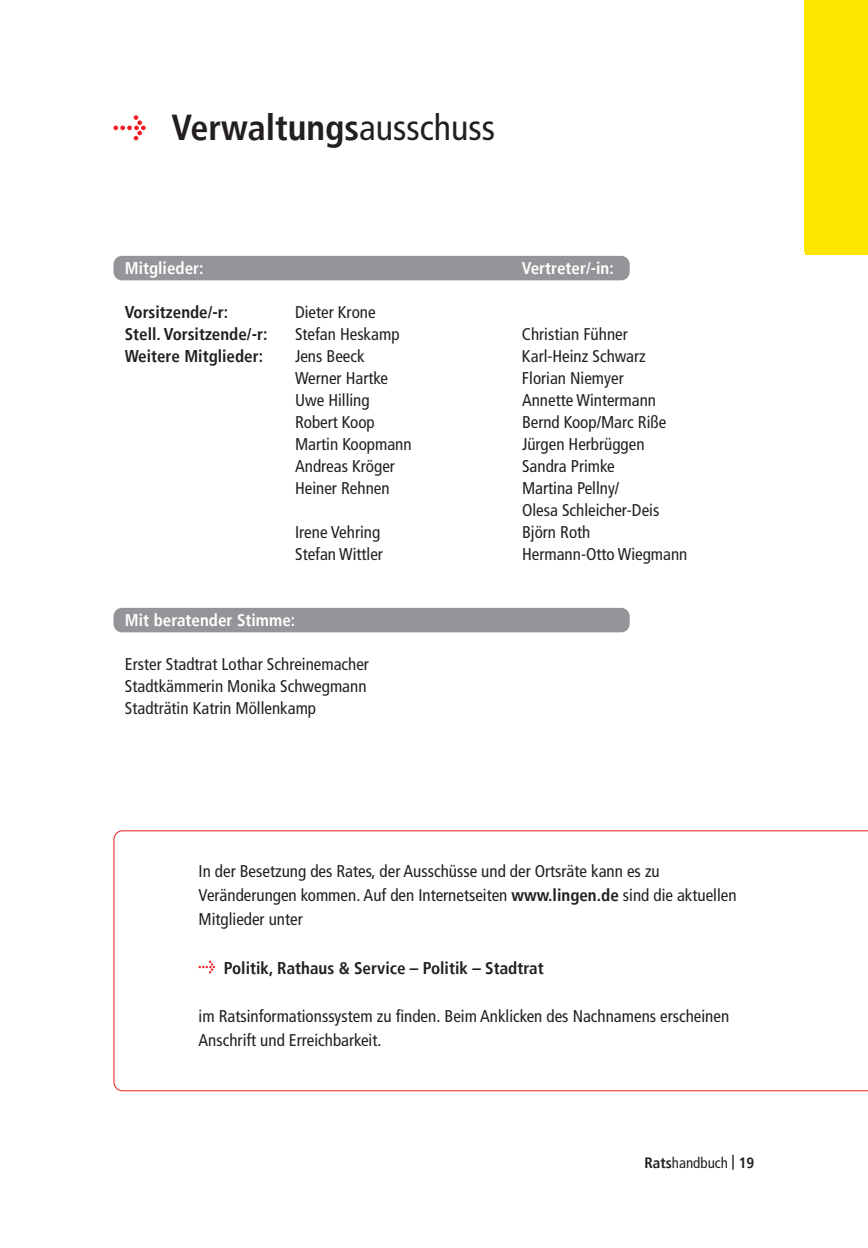
<style>
.page{position:relative;width:868px;height:1248px;background:#fff}
.page>*{position:absolute;margin:0;border:0;box-sizing:border-box;transform-origin:0 0}
.t1{font:700 condensed 36px "Frutiger LT";color:#231f20}
.t2{font:condensed 17px/22px "Frutiger LT";color:#231f20}
.t3{font:700 condensed 17px "Frutiger LT";color:#231f20}
.t4{font:700 condensed 17px "Frutiger LT";color:#fff}
.t5{font:condensed 15px "Frutiger LT";color:#231f20}
.s1{font-weight:400}
.s2{font-weight:700}
</style>
<div class="page">
<div style="left:804px;top:0;width:63px;height:252px;background:#ffe601"></div>
<div style="left:805px;top:2px;width:62px;height:253px;background:#ffe601"></div>
<svg style="left:113px;top:115px;width:33px;height:25px"></svg>
<div style="left:113px;top:607px;width:516px;height:25px;background:#939598;border-radius:9px"></div>
<div style="left:113px;top:256px;width:516px;height:24px;background:#939598;border-radius:9px"></div>
<svg style="left:113px;top:830px;width:754px;height:261px"></svg>
<svg style="left:198px;top:960px;width:17px;height:13px"></svg>
<h1 class="t1" style="left:172px;top:107px;width:325px">Verwaltungs<span class="s1">ausschuss</span></h1>
<p class="t4" style="left:125px;top:258px;width:80px">Mitglieder:</p>
<p class="t4" style="left:522px;top:258px;width:93px">Vertreter/-in:</p>
<p class="t3" style="left:125px;top:302px;width:105px">Vorsitzende/-r:</p>
<p class="t2" style="left:295px;top:301px;width:82px">Dieter Krone</p>
<p class="t3" style="left:125px;top:324px;width:144px">Stell. Vorsitzende/-r:</p>
<p class="t2" style="left:295px;top:323px;width:106px">Stefan Heskamp</p>
<p class="t2" style="left:522px;top:323px;width:107px">Christian Fühner</p>
<p class="t3" style="left:125px;top:346px;width:140px">Weitere Mitglieder:</p>
<p class="t2" style="left:295px;top:345px;width:71px">Jens Beeck</p>
<p class="t2" style="left:522px;top:345px;width:125px">Karl-Heinz Schwarz</p>
<p class="t2" style="left:295px;top:367px;width:94px">Werner Hartke</p>
<p class="t2" style="left:522px;top:367px;width:103px">Florian Niemyer</p>
<p class="t2" style="left:295px;top:389px;width:76px">Uwe Hilling</p>
<p class="t2" style="left:522px;top:389px;width:136px">Annette Wintermann</p>
<p class="t2" style="left:295px;top:411px;width:81px">Robert Koop</p>
<p class="t2" style="left:522px;top:411px;width:146px">Bernd Koop/Marc Riße</p>
<p class="t2" style="left:295px;top:433px;width:118px">Martin Koopmann</p>
<p class="t2" style="left:522px;top:433px;width:124px">Jürgen Herbrüggen</p>
<p class="t2" style="left:295px;top:455px;width:101px">Andreas Kröger</p>
<p class="t2" style="left:522px;top:455px;width:94px">Sandra Primke</p>
<p class="t2" style="left:295px;top:477px;width:96px">Heiner Rehnen</p>
<p class="t2" style="left:522px;top:477px;width:139px">Martina Pellny/<br>Olesa Schleicher-Deis</p>
<p class="t2" style="left:295px;top:521px;width:86px">Irene Vehring</p>
<p class="t2" style="left:522px;top:521px;width:70px">Björn Roth</p>
<p class="t2" style="left:295px;top:543px;width:89px">Stefan Wittler</p>
<p class="t2" style="left:522px;top:543px;width:167px">Hermann-Otto Wiegmann</p>
<p class="t4" style="left:125px;top:610px;width:172px">Mit beratender Stimme:</p>
<p class="t2" style="left:125px;top:653px;width:245px">Erster Stadtrat Lothar Schreinemacher<br>Stadtkämmerin Monika Schwegmann<br>Stadträtin Katrin Möllenkamp</p>
<p class="t2" style="left:198px;top:859px;width:539px;line-height:24px">In der Besetzung des Rates, der Ausschüsse und der Ortsräte kann es zu<br>Veränderungen kommen. Auf den Internetseiten <span class="s2">www.lingen.de</span> sind die aktuellen<br>Mitglieder unter</p>
<p class="t3" style="left:224px;top:957px;width:321px">Politik, Rathaus &amp; Service – Politik – Stadtrat</p>
<p class="t2" style="left:198px;top:1003px;width:532px;line-height:24px">im Ratsinformationssystem zu finden. Beim Anklicken des Nachnamens erscheinen<br>Anschrift und Erreichbarkeit.</p>
<p class="t5" style="left:644px;top:1154px;width:111px"><span class="s2">Rats</span>handbuch <span class="s2">| 19</span></p>
</div>
